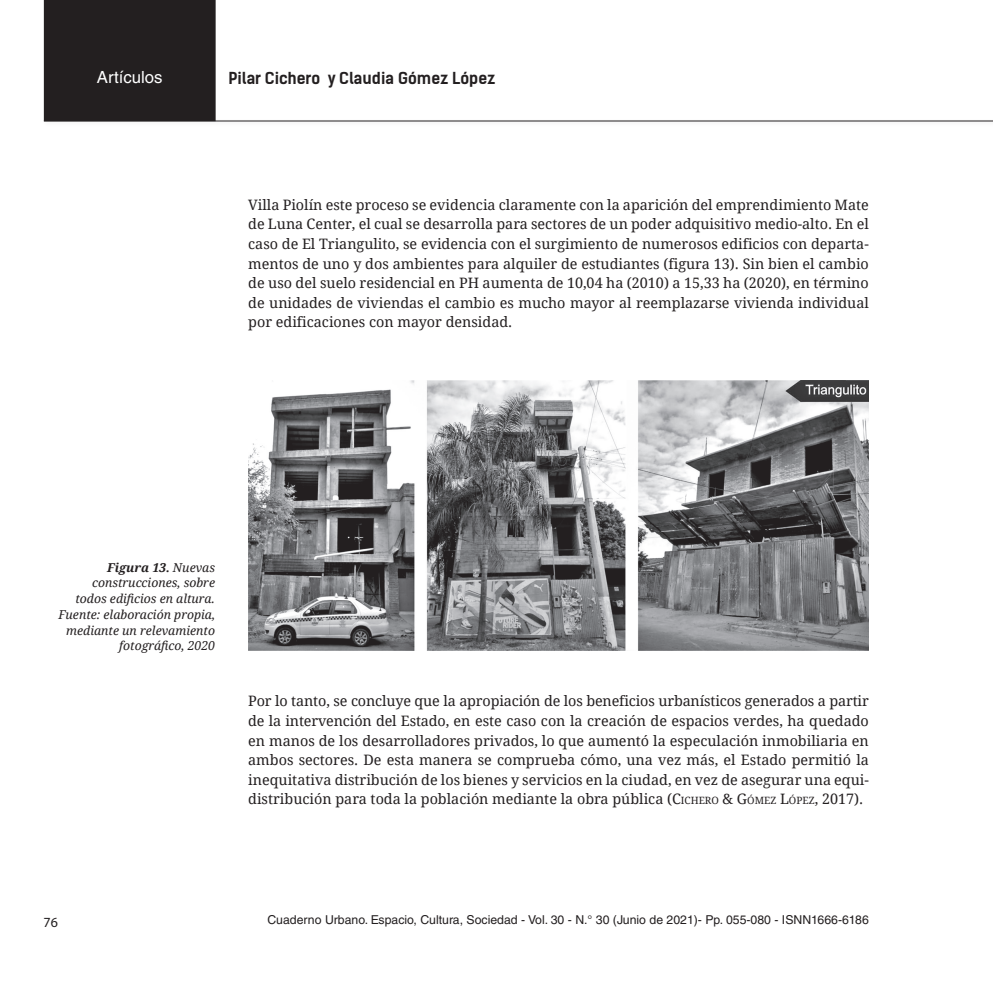
<style>
.page{position:relative;width:993px;height:993px;background:#fff}
.page>*{position:absolute;margin:0;border:0;box-sizing:border-box;transform-origin:0 0}
.t1{font:16.8px "Helvetica LT Std";color:#fff}
.t2{font:15.75px "Kelson Sans Bold BG";color:#231f20}
.TEXTO{font:14.35px/19.6px "Droid Serif";color:#231f20;text-align:justify}
.t3{font:14px "Myriad Pro";color:#231f20}
.Epigrafes_-_notas{font:italic 12.25px/15.8px "Droid Serif";color:#231f20;text-align:right}
.t4{font:12.25px "Helvetica LT Std";color:#231f20}
.s1{font-weight:700}
.s2{font-style:inherit}
.s3{font-size:9.97px}
</style>
<div class="page">
<div style="left:42px;top:118px;width:950px;height:9px;background:#231f20;opacity:.3"></div>
<hr style="left:44px;top:121px;width:948px;height:1px;background:#231f20">
<div style="left:44px;top:0;width:171px;height:121px;background:#231f20"></div>
<img style="left:248px;top:380px;width:620px;height:270px">
<p class="t1" style="left:97px;top:67px;width:67px">Artículos</p>
<p class="t2" style="left:228px;top:69px;width:268px">Pilar Cichero y Claudia Gómez López</p>
<p class="TEXTO" style="left:248px;top:194px;width:622px">Villa Piolín este proceso se evidencia claramente con la aparición del emprendimiento Mate de Luna Center, el cual se desarrolla para sectores de un poder adquisitivo medio-alto. En el caso de El Triangulito, se evidencia con el surgimiento de numerosos edificios con departa&shy;mentos de uno y dos ambientes para alquiler de estudiantes (figura 13). Sin bien el cambio de uso del suelo residencial en PH aumenta de 10,04 ha (2010) a 15,33 ha (2020), en término de unidades de viviendas el cambio es mucho mayor al reemplazarse vivienda individual por edificaciones con mayor densidad.</p>
<p class="Epigrafes_-_notas" style="left:58px;top:559px;width:158px"><span class="s1">Figura 13.</span> Nuevas construcciones, sobre todos edificios en altura.<br>Fuente: elaboración propia, mediante un relevamiento fotográfico, 2020</p>
<p class="TEXTO" style="left:248px;top:690px;width:622px">Por lo tanto, se concluye que la apropiación de los beneficios urbanísticos generados a partir de la intervención del Estado, en este caso con la creación de espacios verdes, ha quedado en manos de los desarrolladores privados, lo que aumentó la especulación inmobiliaria en ambos sectores. De esta manera se comprueba cómo, una vez más, el Estado permitió la inequitativa distribución de los bienes y servicios en la ciudad, en vez de asegurar una equi&shy;distribución para toda la población mediante la obra pública (<span class="s2">C</span><span class="s3">ICHERO</span> <span class="s2">&amp; G</span><span class="s3">ÓMEZ</span> <span class="s2">L</span><span class="s3">ÓPEZ</span>, 2017).</p>
<p class="t3" style="left:43px;top:913px;width:16px">76</p>
<p class="t4" style="left:267px;top:912px;width:602px">Cuaderno Urbano. Espacio, Cultura, Sociedad - Vol. 30 - N.° 30 (Junio de 2021)- Pp. 055-080 - ISNN1666-6186</p>
</div>
